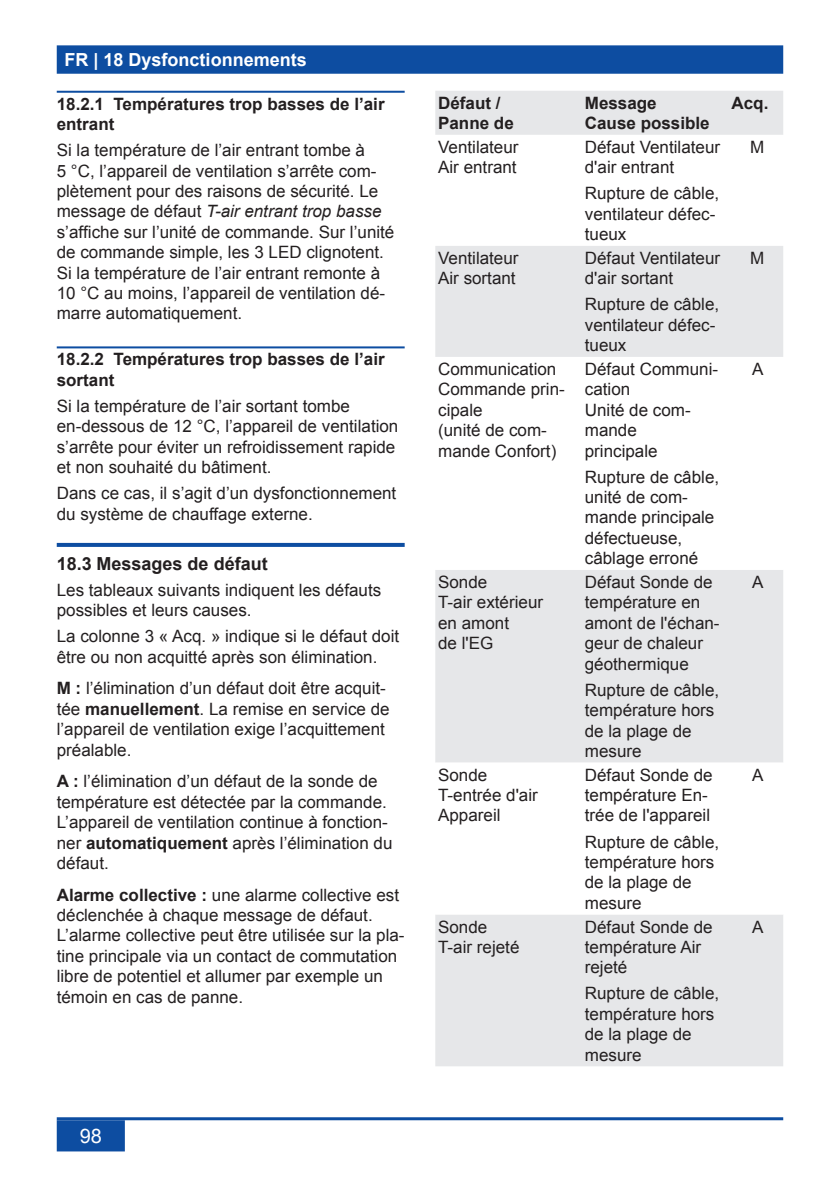
<style>
.page{position:relative;width:840px;height:1191px;background:#fff}
.page>*{position:absolute;margin:0;border:0;box-sizing:border-box;transform-origin:0 0}
.t1{font:20px "Arial";color:#fff}
.t2{font:700 18px "Arial";color:#fff}
.t3{font:700 18px "Arial";color:#231f20}
.t4{font:17px/20.4px "Arial";color:#231f20}
.t5{font:700 17px/20.4px "Arial";color:#231f20}
.s1{font-style:italic}
.s2{font-weight:700}
</style>
<div class="page">
<div style="left:58px;top:46px;width:723px;height:27px;background:#0d4da1"></div>
<div style="left:57px;top:45px;width:725px;height:29px;border:2px solid #0d4da1"></div>
<div style="left:58px;top:1121px;width:66px;height:29px;background:#0d4da1"></div>
<div style="left:57px;top:1120px;width:68px;height:31px;border:2px solid #0d4da1"></div>
<hr style="left:57px;top:1117px;width:725px;height:3px;background:#0d4da1">
<hr style="left:57px;top:91px;width:347px;height:2px;background:#0d4da1">
<hr style="left:57px;top:346px;width:347px;height:2px;background:#0d4da1">
<svg style="left:57px;top:543px;width:347px;height:4px"></svg>
<div style="left:435px;top:91px;width:347px;height:44px;background:#e6e7e9"></div>
<div style="left:435px;top:246px;width:347px;height:820px;background:#e6e7e9"></div>
<svg style="left:435px;top:357px;width:347px;height:557px"></svg>
<p class="t2" style="left:64px;top:48px;width:244px">FR | 18 Dysfonctionnements</p>
<p class="t5" style="left:57px;top:94px;width:329px">18.2.1 Températures trop basses de l’air entrant</p>
<p class="t4" style="left:57px;top:140px;width:339px">Si la température de l’air entrant tombe à<br>5 °C, l’appareil de ventilation s’arrête com&shy;plètement pour des raisons de sécurité. Le message de défaut <span class="s1">T-air entrant trop basse </span>s’affiche sur l’unité de commande. Sur l’unité de commande simple, les 3 LED clignotent.<br>Si la température de l’air entrant remonte à 10 °C au moins, l’appareil de ventilation dé&shy;marre automatiquement.</p>
<p class="t5" style="left:57px;top:350px;width:329px">18.2.2 Températures trop basses de l’air sortant</p>
<p class="t4" style="left:57px;top:396px;width:343px">Si la température de l’air sortant tombe en-dessous de 12 °C, l’appareil de ventilation s’arrête pour éviter un refroidissement rapide et non souhaité du bâtiment.</p>
<p class="t4" style="left:57px;top:483px;width:341px">Dans ce cas, il s’agit d’un dysfonctionnement du système de chauffage externe.</p>
<p class="t3" style="left:57px;top:551px;width:212px">18.3 Messages de défaut</p>
<p class="t4" style="left:57px;top:579px;width:326px">Les tableaux suivants indiquent les défauts possibles et leurs causes.</p>
<p class="t4" style="left:57px;top:626px;width:344px">La colonne 3 « Acq. » indique si le défaut doit être ou non acquitté après son élimination.</p>
<p class="t4" style="left:57px;top:678px;width:334px"><span class="s2">M :</span> l’élimination d’un défaut doit être acquit&shy;tée <span class="s2">manuellement</span>. La remise en service de l’appareil de ventilation exige l’acquittement préalable.</p>
<p class="t4" style="left:57px;top:771px;width:337px"><span class="s2">A :</span> l’élimination d’un défaut de la sonde de température est détectée par la commande.<br>L’appareil de ventilation continue à fonction&shy;ner <span class="s2">automatiquement</span> après l’élimination du défaut.</p>
<p class="t4" style="left:57px;top:884px;width:349px"><span class="s2">Alarme collective :</span> une alarme collective est déclenchée à chaque message de défaut.<br>L’alarme collective peut être utilisée sur la pla&shy;tine principale via un contact de commutation libre de potentiel et allumer par exemple un témoin en cas de panne.</p>
<p class="t1" style="left:80px;top:1123px;width:24px">98</p>
<p class="t5" style="left:438px;top:93px;width:77px">Défaut /<br>Panne de</p>
<p class="t5" style="left:584px;top:93px;width:126px">Message<br>Cause possible</p>
<p class="t5" style="left:731px;top:93px;width:38px">Acq.</p>
<p class="t4" style="left:438px;top:137px;width:82px">Ventilateur<br>Air entrant</p>
<p class="t4" style="left:584px;top:137px;width:137px">Défaut Ventilateur d'air entrant</p>
<p class="t4" style="left:584px;top:183px;width:136px">Rupture de câble, ventilateur défec&shy;tueux</p>
<p class="t4" style="left:749px;top:137px;width:16px">M</p>
<p class="t4" style="left:438px;top:248px;width:82px">Ventilateur<br>Air sortant</p>
<p class="t4" style="left:584px;top:248px;width:137px">Défaut Ventilateur d'air sortant</p>
<p class="t4" style="left:584px;top:294px;width:136px">Rupture de câble, ventilateur défec&shy;tueux</p>
<p class="t4" style="left:438px;top:359px;width:128px">Communication<br>Commande prin&shy;cipale<br>(unité de com&shy;mande Confort)</p>
<p class="t4" style="left:584px;top:359px;width:135px">Défaut Communi&shy;cation<br>Unité de com&shy;mande<br>principale</p>
<p class="t4" style="left:584px;top:466px;width:136px">Rupture de câble, unité de com&shy;mande principale défectueuse, câblage erroné</p>
<p class="t4" style="left:438px;top:572px;width:106px">Sonde<br>T-air extérieur en amont<br>de l'EG</p>
<p class="t4" style="left:584px;top:572px;width:136px">Défaut Sonde de température en amont de l'échan&shy;geur de chaleur géothermique</p>
<p class="t4" style="left:584px;top:679px;width:136px">Rupture de câble, température hors de la plage de mesure</p>
<p class="t4" style="left:438px;top:764px;width:101px">Sonde<br>T-entrée d'air<br>Appareil</p>
<p class="t4" style="left:584px;top:764px;width:129px">Défaut Sonde de température En&shy;trée de l'appareil</p>
<p class="t4" style="left:584px;top:831px;width:136px">Rupture de câble, température hors de la plage de mesure</p>
<p class="t4" style="left:438px;top:916px;width:83px">Sonde<br>T-air rejeté</p>
<p class="t4" style="left:584px;top:916px;width:129px">Défaut Sonde de température Air rejeté</p>
<p class="t4" style="left:584px;top:983px;width:136px">Rupture de câble, température hors de la plage de mesure</p>
<p class="t4" style="left:749px;top:248px;width:16px">M</p>
<p class="t4" style="left:751px;top:359px;width:13px">A</p>
<p class="t4" style="left:751px;top:572px;width:13px">A</p>
<p class="t4" style="left:751px;top:764px;width:13px">A</p>
<p class="t4" style="left:751px;top:916px;width:13px">A</p>
</div>
